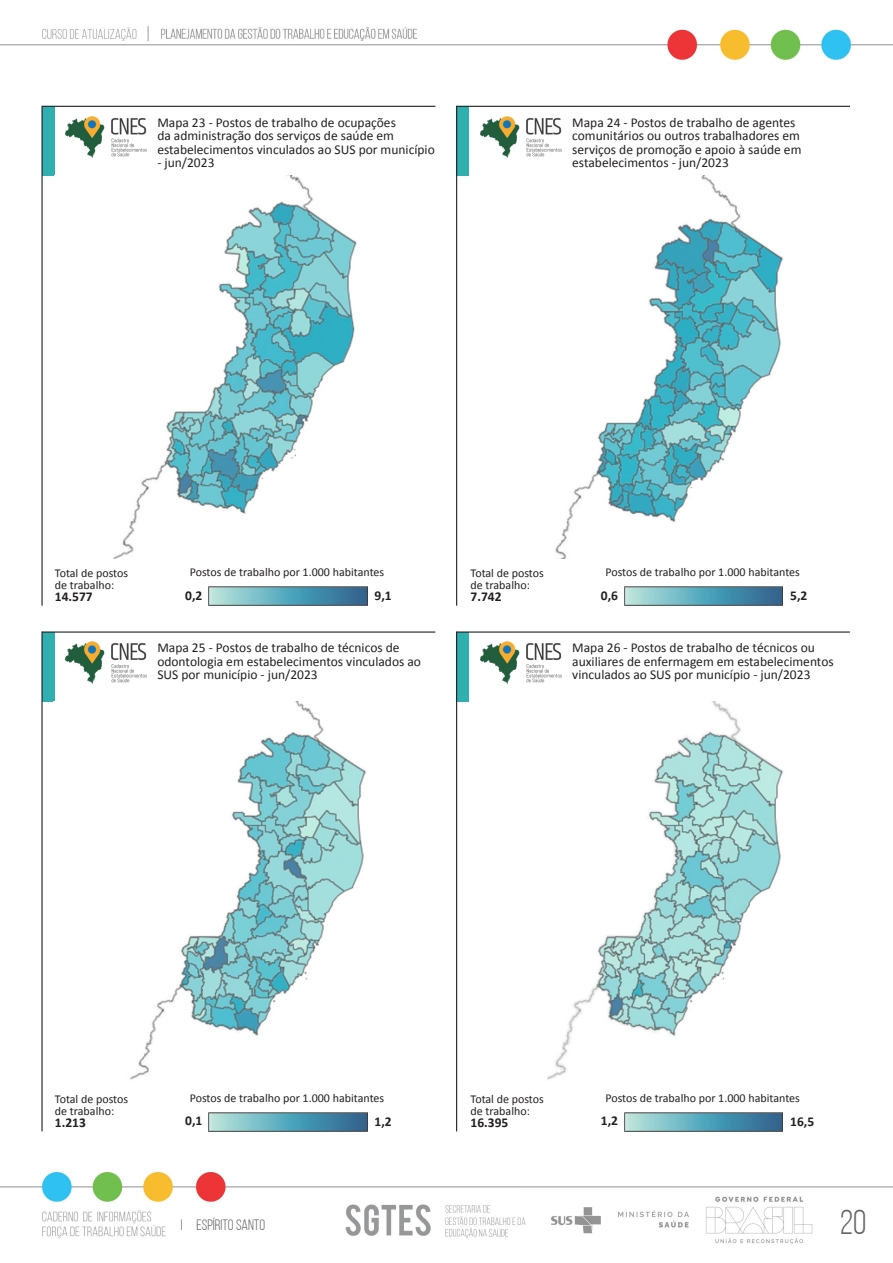
<style>
.page{position:relative;width:893px;height:1263px;background:#fff}
.page>*{position:absolute;margin:0;border:0;box-sizing:border-box;transform-origin:0 0}
.t1{font:34.5px "Bebas Neue";color:#636363}
.t2{font:15px "Bebas Neue";color:#636363}
.t3{font:13.5px/13.5px "Calibri";color:#231f20}
.t4{font:700 13.5px "Calibri";color:#231f20}
.t5{font:12px/12px "Calibri";color:#231f20}
</style>
<div class="page">
<img style="left:0;top:26px;width:893px;height:33px">
<img style="left:0;top:1172px;width:893px;height:73px">
<div style="left:42px;top:106px;width:12px;height:70px;background:#30afb1"></div>
<img style="left:65px;top:116px;width:82px;height:42px">
<hr style="left:42px;top:106px;width:393px;height:1px;background:#231f20">
<hr style="left:41px;top:106px;width:2px;height:500px;background:#231f20">
<div style="left:457px;top:106px;width:12px;height:70px;background:#30afb1"></div>
<img style="left:480px;top:116px;width:81px;height:42px">
<hr style="left:457px;top:106px;width:393px;height:1px;background:#231f20">
<hr style="left:456px;top:106px;width:1px;height:500px;background:#231f20">
<div style="left:42px;top:632px;width:12px;height:69px;background:#30afb1"></div>
<img style="left:65px;top:642px;width:82px;height:41px">
<hr style="left:42px;top:631px;width:393px;height:2px;background:#231f20">
<hr style="left:41px;top:631px;width:2px;height:500px;background:#231f20">
<div style="left:457px;top:632px;width:12px;height:69px;background:#30afb1"></div>
<img style="left:480px;top:642px;width:81px;height:41px">
<hr style="left:457px;top:631px;width:393px;height:2px;background:#231f20">
<hr style="left:456px;top:631px;width:1px;height:500px;background:#231f20">
<img style="left:113px;top:176px;width:244px;height:382px">
<img style="left:555px;top:176px;width:228px;height:382px">
<img style="left:209px;top:587px;width:158px;height:19px">
<img style="left:625px;top:587px;width:158px;height:19px">
<img style="left:547px;top:701px;width:236px;height:379px">
<img style="left:209px;top:1112px;width:158px;height:19px">
<img style="left:625px;top:1112px;width:158px;height:19px">
<img style="left:130px;top:701px;width:236px;height:379px">
<p class="t3" style="left:157px;top:115px;width:279px">Mapa 23 - Postos de trabalho de ocupações<br>da administração dos serviços de saúde em estabelecimentos vinculados ao SUS por município</p>
<p class="t3" style="left:157px;top:155px;width:59px">- jun/2023</p>
<p class="t3" style="left:572px;top:115px;width:231px">Mapa 24 - Postos de trabalho de agentes comunitários ou outros trabalhadores em serviços de promoção e apoio à saúde em estabelecimentos - jun/2023</p>
<p class="t5" style="left:190px;top:566px;width:196px">Postos de trabalho por 1.000 habitantes</p>
<p class="t4" style="left:185px;top:586px;width:19px">0,2</p>
<p class="t5" style="left:605px;top:566px;width:196px">Postos de trabalho por 1.000 habitantes</p>
<p class="t4" style="left:601px;top:586px;width:19px">0,6</p>
<p class="t5" style="left:55px;top:567px;width:75px">Total de postos de trabalho:</p>
<p class="t4" style="left:55px;top:587px;width:39px">14.577</p>
<p class="t4" style="left:790px;top:586px;width:19px">5,2</p>
<p class="t5" style="left:471px;top:567px;width:75px">Total de postos de trabalho:</p>
<p class="t4" style="left:471px;top:587px;width:32px">7.742</p>
<p class="t4" style="left:374px;top:586px;width:19px">9,1</p>
<p class="t3" style="left:157px;top:641px;width:265px">Mapa 25 - Postos de trabalho de técnicos de odontologia em estabelecimentos vinculados ao<br>SUS por município - jun/2023</p>
<p class="t3" style="left:572px;top:641px;width:263px">Mapa 26 - Postos de trabalho de técnicos ou auxiliares de enfermagem em estabelecimentos vinculados ao SUS por município - jun/2023</p>
<p class="t5" style="left:190px;top:1092px;width:196px">Postos de trabalho por 1.000 habitantes</p>
<p class="t4" style="left:185px;top:1111px;width:19px">0,1</p>
<p class="t5" style="left:605px;top:1092px;width:196px">Postos de trabalho por 1.000 habitantes</p>
<p class="t4" style="left:601px;top:1111px;width:19px">1,2</p>
<p class="t5" style="left:55px;top:1092px;width:75px">Total de postos de trabalho:</p>
<p class="t4" style="left:55px;top:1113px;width:32px">1.213</p>
<p class="t4" style="left:790px;top:1112px;width:26px">16,5</p>
<p class="t5" style="left:471px;top:1092px;width:75px">Total de postos de trabalho:</p>
<p class="t4" style="left:471px;top:1113px;width:39px">16.395</p>
<p class="t4" style="left:374px;top:1112px;width:19px">1,2</p>
<p class="t2" style="left:181px;top:1217px;width:86px">I ESPÍRITO SANTO</p>
<h1 class="t1" style="left:840px;top:1204px;width:28px">20</h1>
</div>
